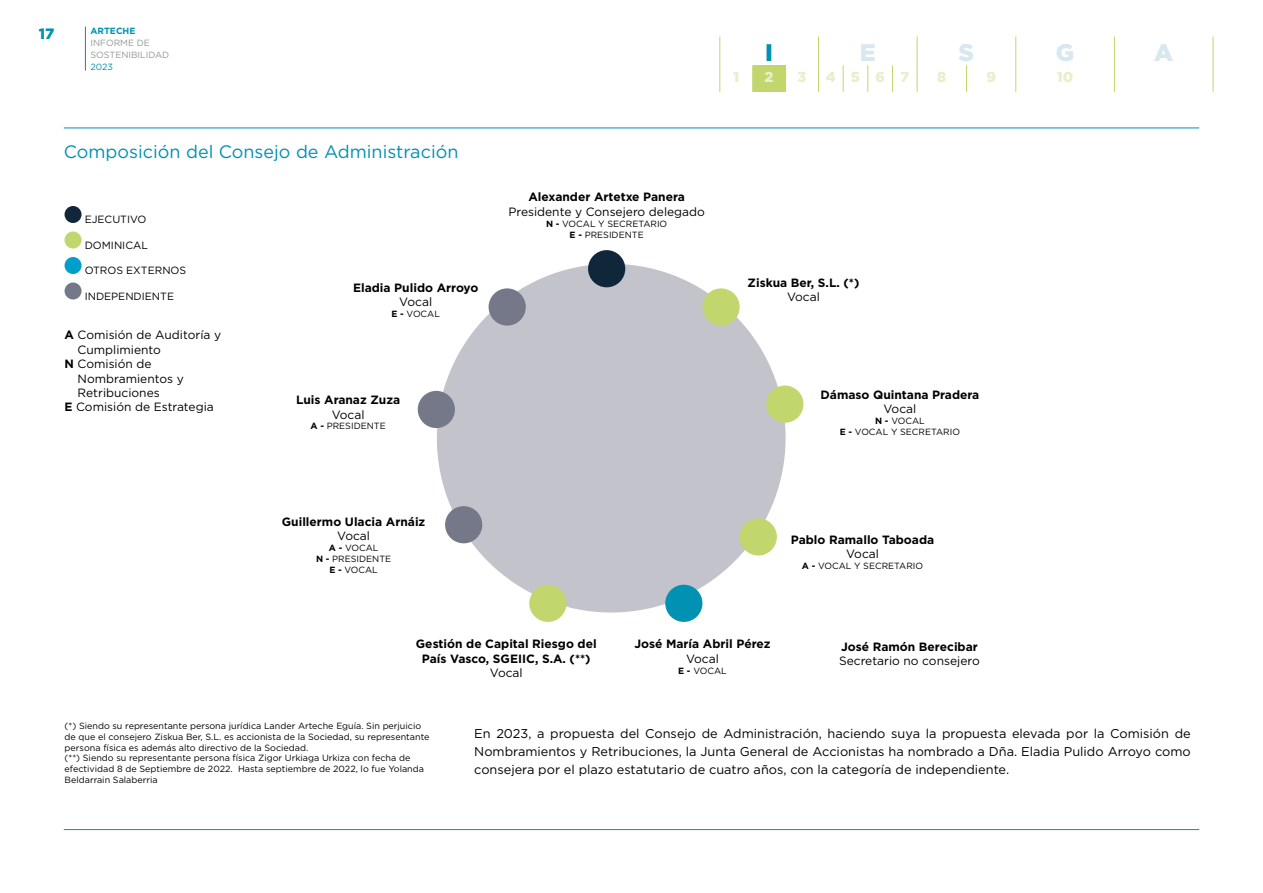
<style>
.page{position:relative;width:1263px;height:893px;background:#fff}
.page>*{position:absolute;margin:0;border:0;box-sizing:border-box;transform-origin:0 0}
.t1{font:900 24px "Gotham";color:#d8e8f0}
.t2{font:900 24px "Gotham";color:#0091b3}
.t3{font:18px "Gotham";color:#0091b3}
.t4{font:900 15px "Gotham";color:#0091b3}
.t5{font:900 14.4px "Gotham";letter-spacing:1.06em;color:#e7efcb}
.t6{font:12.75px/18px "Gotham";color:#000;text-align:justify}
.t7{font:700 12px/14.4px "Gotham";color:#000;text-align:center}
.t8{font:12px "Gotham";color:#000}
.t9{font:10.5px "Gotham";color:#000}
.t10{font:9px/10.8px "Gotham";color:#000;text-align:center}
.t11{font:9px/12px "Gotham";color:#939a90}
.t12{font:700 9px "Gotham";color:#0091b3}
.t13{font:9px "Gotham";color:#0091b3}
.s1{font-weight:700}
</style>
<div class="page">
<hr style="left:85px;top:27px;width:1px;height:44px;background:#0091b3">
<div style="left:753px;top:65px;width:32px;height:27px;background:#c1d66d"></div>
<svg style="left:752px;top:65px;width:1px;height:27px"></svg>
<svg style="left:785px;top:65px;width:1px;height:27px"></svg>
<svg style="left:843px;top:65px;width:1px;height:27px"></svg>
<svg style="left:867px;top:65px;width:1px;height:27px"></svg>
<svg style="left:892px;top:65px;width:1px;height:27px"></svg>
<svg style="left:966px;top:65px;width:1px;height:27px"></svg>
<svg style="left:719px;top:37px;width:1px;height:55px"></svg>
<svg style="left:818px;top:37px;width:1px;height:55px"></svg>
<svg style="left:917px;top:37px;width:1px;height:55px"></svg>
<svg style="left:1015px;top:37px;width:1px;height:55px"></svg>
<svg style="left:1114px;top:37px;width:1px;height:55px"></svg>
<svg style="left:1213px;top:37px;width:1px;height:55px"></svg>
<hr style="left:64px;top:128px;width:1135px;height:1px;background:#0091b3">
<hr style="left:64px;top:829px;width:1135px;height:1px;background:#0091b3">
<div style="left:437px;top:264px;width:348px;height:348px;background:#c3c3cb;border-radius:50%"></div>
<div style="left:588px;top:250px;width:37px;height:37px;background:#10273b;border-radius:50%"></div>
<div style="left:529px;top:585px;width:37px;height:37px;background:#c1d66d;border-radius:50%"></div>
<div style="left:740px;top:518px;width:37px;height:37px;background:#c1d66d;border-radius:50%"></div>
<div style="left:418px;top:391px;width:37px;height:37px;background:#757889;border-radius:50%"></div>
<div style="left:489px;top:288px;width:37px;height:38px;background:#757889;border-radius:50%"></div>
<div style="left:702px;top:288px;width:38px;height:38px;background:#c1d66d;border-radius:50%"></div>
<div style="left:766px;top:386px;width:37px;height:37px;background:#c1d66d;border-radius:50%"></div>
<div style="left:665px;top:585px;width:37px;height:37px;background:#0091b3;border-radius:50%"></div>
<div style="left:445px;top:506px;width:37px;height:37px;background:#757889;border-radius:50%"></div>
<div style="left:65px;top:206px;width:17px;height:17px;background:#10273b;border-radius:50%"></div>
<div style="left:65px;top:231px;width:17px;height:17px;background:#c1d66d;border-radius:50%"></div>
<div style="left:65px;top:257px;width:17px;height:17px;background:#009ecb;border-radius:50%"></div>
<div style="left:65px;top:282px;width:17px;height:17px;background:#757889;border-radius:50%"></div>
<h3 class="t4" style="left:39px;top:23px;width:17px">17</h3>
<p class="t12" style="left:91px;top:25px;width:46px">ARTECHE</p>
<p class="t11" style="left:91px;top:36px;width:80px">INFORME DE<br>SOSTENIBILIDAD</p>
<p class="t13" style="left:91px;top:61px;width:24px">2023</p>
<h2 class="t3" style="left:64px;top:141px;width:396px">Composición del Consejo de Administración</h2>
<p class="t9" style="left:85px;top:213px;width:63px">EJECUTIVO</p>
<p class="t9" style="left:85px;top:238px;width:65px">DOMINICAL</p>
<p class="t9" style="left:85px;top:264px;width:103px">OTROS EXTERNOS</p>
<p class="t9" style="left:85px;top:289px;width:91px">INDEPENDIENTE</p>
<h3 class="t8" style="left:65px;top:327px;width:158px"><span class="s1">A</span> Comisión de Auditoría y</h3>
<h3 class="t8" style="left:78px;top:342px;width:85px">Cumplimiento</h3>
<h3 class="t8" style="left:65px;top:356px;width:89px"><span class="s1">N</span> Comisión de</h3>
<h3 class="t8" style="left:78px;top:371px;width:108px">Nombramientos y</h3>
<h3 class="t8" style="left:78px;top:385px;width:84px">Retribuciones</h3>
<h3 class="t8" style="left:65px;top:399px;width:151px"><span class="s1">E</span> Comisión de Estrategia</h3>
<h3 class="t7" style="left:353px;top:280px;width:127px">Eladia Pulido Arroyo</h3>
<h3 class="t8" style="left:399px;top:294px;width:34px">Vocal</h3>
<p class="t10" style="left:391px;top:308px;width:50px"><span class="s1">E -</span> VOCAL</p>
<h3 class="t7" style="left:296px;top:393px;width:106px">Luis Aranaz Zuza</h3>
<h3 class="t8" style="left:332px;top:407px;width:34px">Vocal</h3>
<p class="t10" style="left:311px;top:421px;width:77px"><span class="s1">A -</span> PRESIDENTE</p>
<h1 class="t2" style="left:765px;top:36px;width:9px">I</h1>
<h1 class="t1" style="left:860px;top:36px;width:18px">E</h1>
<h1 class="t1" style="left:959px;top:36px;width:17px">S</h1>
<h1 class="t1" style="left:1056px;top:36px;width:20px">G</h1>
<h1 class="t1" style="left:1154px;top:36px;width:21px">A</h1>
<h3 class="t5" style="left:733px;top:67px;width:8px">1</h3>
<h3 class="t5" style="left:765px;top:67px;width:10px">2</h3>
<h3 class="t5" style="left:797px;top:67px;width:10px">3</h3>
<h3 class="t5" style="left:826px;top:67px;width:85px">4567</h3>
<h3 class="t5" style="left:937px;top:67px;width:11px">8</h3>
<h3 class="t5" style="left:986px;top:67px;width:11px">9</h3>
<h3 class="t5" style="left:1057px;top:67px;width:18px">10</h3>
<h3 class="t7" style="left:528px;top:190px;width:158px">Alexander Artetxe Panera</h3>
<h3 class="t8" style="left:508px;top:204px;width:198px">Presidente y Consejero delegado</h3>
<p class="t10" style="left:546px;top:218px;width:123px"><span class="s1">N -</span> VOCAL Y SECRETARIO<br><span class="s1">E -</span> PRESIDENTE</p>
<h3 class="t7" style="left:748px;top:275px;width:113px">Ziskua Ber, S.L. (*)</h3>
<h3 class="t8" style="left:787px;top:289px;width:34px">Vocal</h3>
<h3 class="t7" style="left:820px;top:387px;width:160px">Dámaso Quintana Pradera</h3>
<h3 class="t8" style="left:883px;top:401px;width:34px">Vocal</h3>
<p class="t10" style="left:840px;top:415px;width:122px"><span class="s1">N -</span> VOCAL<br><span class="s1">E -</span> VOCAL Y SECRETARIO</p>
<h3 class="t7" style="left:282px;top:514px;width:145px">Guillermo Ulacia Arnáiz</h3>
<h3 class="t8" style="left:337px;top:528px;width:34px">Vocal</h3>
<p class="t10" style="left:316px;top:542px;width:77px"><span class="s1">A -</span> VOCAL<br><span class="s1">N -</span> PRESIDENTE<br><span class="s1">E -</span> VOCAL</p>
<h3 class="t7" style="left:416px;top:637px;width:182px">Gestión de Capital Riesgo del<br>País Vasco, SGEIIC, S.A. (**)</h3>
<h3 class="t8" style="left:490px;top:665px;width:34px">Vocal</h3>
<h3 class="t7" style="left:791px;top:532px;width:145px">Pablo Ramallo Taboada</h3>
<h3 class="t8" style="left:846px;top:546px;width:34px">Vocal</h3>
<p class="t10" style="left:802px;top:560px;width:123px"><span class="s1">A -</span> VOCAL Y SECRETARIO</p>
<h3 class="t7" style="left:634px;top:637px;width:138px">José María Abril Pérez</h3>
<h3 class="t8" style="left:686px;top:651px;width:34px">Vocal</h3>
<p class="t10" style="left:678px;top:665px;width:50px"><span class="s1">E -</span> VOCAL</p>
<h3 class="t7" style="left:841px;top:639px;width:138px">José Ramón Berecibar</h3>
<h3 class="t8" style="left:839px;top:653px;width:142px">Secretario no consejero</h3>
<p class="t10" style="left:65px;top:720px;width:366px;text-align:left">(*) Siendo su representante persona jurídica Lander Arteche Eguía. Sin perjuicio de que el consejero Ziskua Ber, S.L. es accionista de la Sociedad, su representante persona física es además alto directivo de la Sociedad.<br>(**) Siendo su representante persona física Zigor Urkiaga Urkiza con fecha de efectividad 8 de Septiembre de 2022. Hasta septiembre de 2022, lo fue Yolanda Beldarrain Salaberria</p>
<p class="t6" style="left:474px;top:724px;width:718px">En 2023, a propuesta del Consejo de Administración, haciendo suya la propuesta elevada por la Comisión de Nombramientos y Retribuciones, la Junta General de Accionistas ha nombrado a Dña. Eladia Pulido Arroyo como consejera por el plazo estatutario de cuatro años, con la categoría de independiente.</p>
</div>
